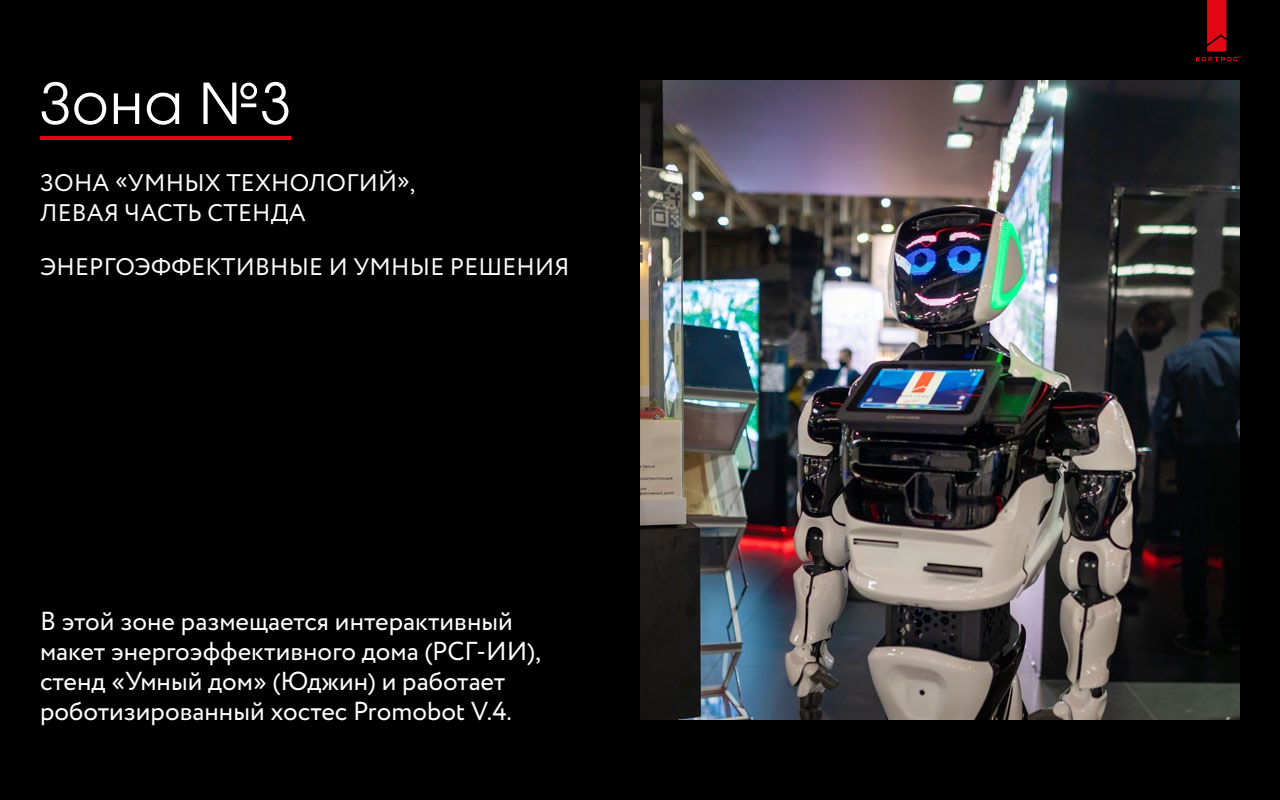
<style>
.page{position:relative;width:1280px;height:800px;background:#000}
.page>*{position:absolute;margin:0;border:0;box-sizing:border-box;transform-origin:0 0}
.t1{font:56px "Avant Garde Gothic C";color:#fff}
.t2{font:26px/30px "Circe";color:#fff}
.t3{font:24px/30px "Circe";letter-spacing:.01em;color:#fff}
</style>
<div class="page">
<svg style="left:1196px;top:0;width:45px;height:61px"></svg>
<img style="left:640px;top:80px;width:600px;height:640px">
<hr style="left:40px;top:136px;width:251px;height:4px;background:#e30613">
<h1 class="t1" style="left:40px;top:71px;width:253px">Зона №3</h1>
<p class="t3" style="left:40px;top:168px;width:377px">ЗОНА «УМНЫХ ТЕХНОЛОГИЙ»,<br>ЛЕВАЯ ЧАСТЬ СТЕНДА</p>
<p class="t3" style="left:40px;top:252px;width:531px">ЭНЕРГОЭФФЕКТИВНЫЕ И УМНЫЕ РЕШЕНИЯ</p>
<p class="t2" style="left:40px;top:607px;width:502px">В этой зоне размещается интерактивный макет энергоэффективного дома (РСГ-ИИ), стенд «Умный дом» (Юджин) и работает роботизированный хостес Promobot V.4.</p>
</div>
